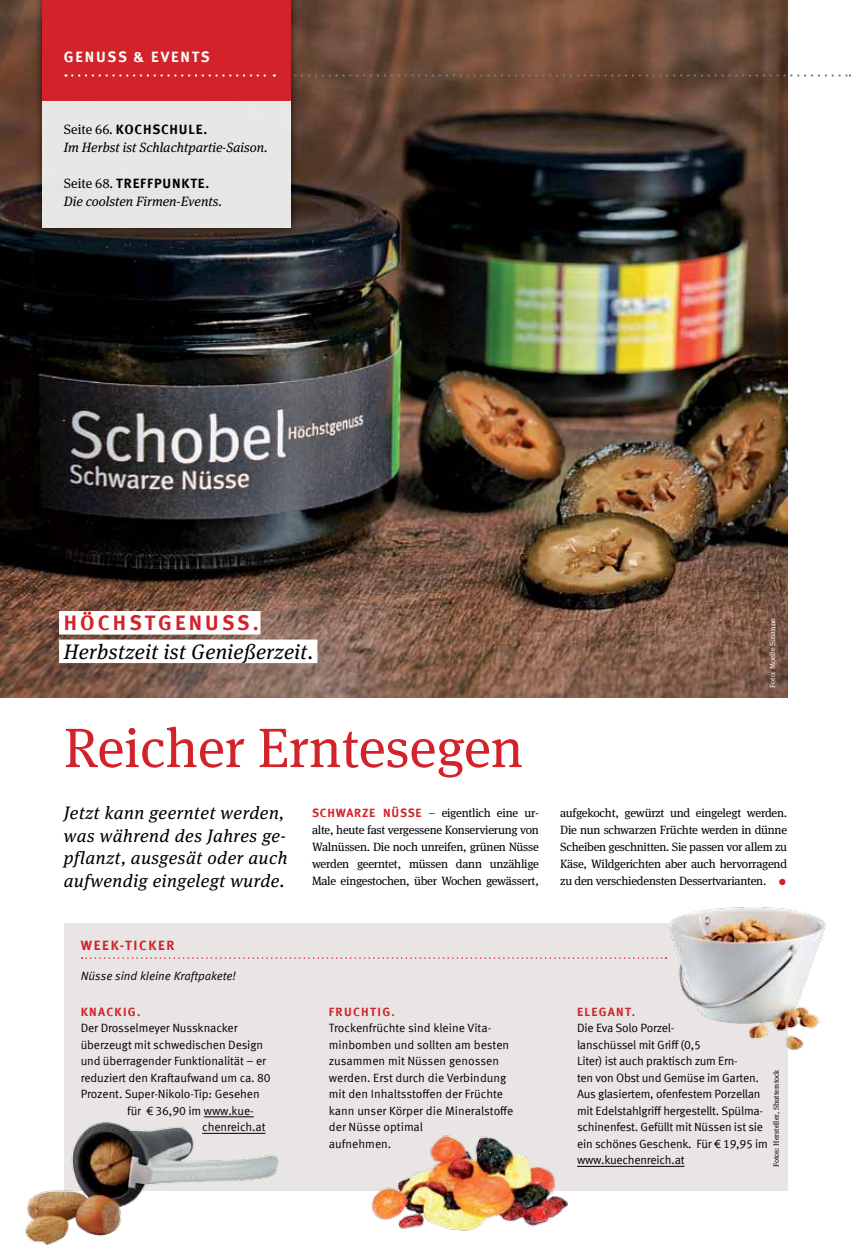
<style>
.page{position:relative;width:851px;height:1259px;background:#fff}
.page>*{position:absolute;margin:0;border:0;box-sizing:border-box;transform-origin:0 0}
.t1{font:55.5px "Meta Serif OT";color:#d2232a}
.t2{font:italic 21px "Meta Serif OT";letter-spacing:.02em;color:#000}
.t3{font:700 21px "Meta Offc";letter-spacing:.15em;color:#d2232a}
.t4{font:italic 18px/22.5px "Meta Serif OT";letter-spacing:.03em;color:#000}
.t5{font:700 15px "Meta Offc";letter-spacing:.12em;color:#fff}
.t6{font:italic 13.5px "Meta Serif OT";color:#000}
.t7{font:700 13.5px "Meta Offc";letter-spacing:.06em;color:#000}
.t8{font:700 13.5px "Meta Offc";letter-spacing:.12em;color:#d2232a}
.t9{font:12px/16.5px "Meta Offc Norm";letter-spacing:-.01em;color:#000}
.t10{font:12px/17px "Meta Serif OT";letter-spacing:-.02em;color:#000;text-align:justify}
.t11{font:12px "Meta Offc Norm Ita";color:#000}
.t12{font:700 12px "Meta Offc";letter-spacing:.11em;color:#d2232a}
.t13{font:7.5px "Meta Serif OT";color:#000}
.t14{font:7.5px "Meta Serif OT";color:#fff}
.s1{font-family:"Meta Serif OT";font-weight:400}
.s2{font-family:"Meta Offc";font-weight:700;color:#d2232a}
.s3{font-size:18px;color:#d2232a}
</style>
<div class="page">
<div style="left:64px;top:923px;width:723px;height:268px;background:#e8e5e4"></div>
<svg style="left:82px;top:957px;width:584px;height:2px"></svg>
<hr style="left:577px;top:1166px;width:107px;height:1px;background:#000">
<img style="left:371px;top:1135px;width:211px;height:96px">
<img style="left:25px;top:1116px;width:254px;height:129px">
<img style="left:666px;top:907px;width:160px;height:155px">
<img style="left:0;top:0;width:787px;height:697px">
<div style="left:59px;top:611px;width:201px;height:23px;background:#fff"></div>
<div style="left:59px;top:639px;width:258px;height:24px;background:#fff"></div>
<div style="left:34px;top:0;width:265px;height:235px;background:#000;opacity:.75"></div>
<div style="left:43px;top:0;width:248px;height:101px;background:#d2232a"></div>
<div style="left:43px;top:101px;width:248px;height:126px;background:#e7e6e6"></div>
<svg style="left:65px;top:74px;width:785px;height:3px"></svg>
<p class="t5" style="left:64px;top:48px;width:146px">GENUSS &amp; EVENTS</p>
<p class="t7" style="left:64px;top:121px;width:145px"><span class="s1">Seite 66.</span> KOCHSCHULE.</p>
<p class="t6" style="left:64px;top:140px;width:205px">Im Herbst ist Schlachtpartie-Saison.</p>
<p class="t7" style="left:64px;top:175px;width:147px"><span class="s1">Seite 68.</span> TREFFPUNKTE.</p>
<p class="t6" style="left:64px;top:194px;width:159px">Die coolsten Firmen-Events.</p>
<h2 class="t3" style="left:64px;top:610px;width:196px">HÖCHSTGENUSS .</h2>
<h2 class="t2" style="left:64px;top:639px;width:251px">Herbstzeit ist Genießerzeit.</h2>
<p class="t14" style="left:768px;top:687px;width:71px;rotate:-90deg">Foto: Moelle Susanne</p>
<h1 class="t1" style="left:64px;top:716px;width:461px">Reicher Erntesegen</h1>
<h3 class="t4" style="left:64px;top:802px;width:225px">Jetzt kann geerntet werden, was während des Jahres ge&shy;pflanzt, ausgesät oder auch aufwendig eingelegt wurde.</h3>
<p class="t10" style="left:312px;top:804px;width:228px"><span class="s2">SCHWARZE NÜSS E</span> – eigentlich eine ur&shy;alte, heute fast vergessene Konservierung von Walnüssen. Die noch unreifen, grünen Nüsse werden geerntet, müssen dann unzählige Male eingestochen, über Wochen gewässert,</p>
<p class="t10" style="left:560px;top:804px;width:228px">aufgekocht, gewürzt und eingelegt werden.<br>Die nun schwarzen Früchte werden in dünne Scheiben geschnitten. Sie passen vor allem zu Käse, Wildgerichten aber auch hervorragend zu den verschiedensten Dessertvarianten. <span class="s3">•</span></p>
<p class="t8" style="left:81px;top:937px;width:95px">WEEK-TICKER</p>
<p class="t11" style="left:81px;top:968px;width:157px">Nüsse sind kleine Kraftpakete!</p>
<p class="t12" style="left:81px;top:1004px;width:61px">KNACKIG.</p>
<p class="t9" style="left:81px;top:1020px;width:158px">Der Drosselmeyer Nussknacker</p>
<p class="t9" style="left:81px;top:1036px;width:184px">überzeugt mit schwedischen Design</p>
<p class="t9" style="left:81px;top:1053px;width:187px">und überragender Funktionalität – er</p>
<p class="t9" style="left:81px;top:1069px;width:191px">reduziert den Kraftaufwand um ca. 80</p>
<p class="t9" style="left:81px;top:1086px;width:180px">Prozent. Super-Nikolo-Tip: Gesehen</p>
<p class="t9" style="left:127px;top:1102px;width:128px">für € 36,90 im www.kue-</p>
<p class="t9" style="left:202px;top:1119px;width:65px">chenreich.at</p>
<p class="t12" style="left:329px;top:1004px;width:67px">FRUCHTIG.</p>
<p class="t9" style="left:329px;top:1020px;width:186px">Trockenfrüchte sind kleine Vita&shy;minbomben und sollten am besten zusammen mit Nüssen genossen werden. Erst durch die Verbindung mit den Inhaltsstoffen der Früchte kann unser Körper die Mineralstoffe der Nüsse optimal<br>aufnehmen.</p>
<p class="t12" style="left:577px;top:1004px;width:60px">ELEGANT.</p>
<p class="t9" style="left:577px;top:1020px;width:192px">Die Eva Solo Porzel-<br>lanschüssel mit Griff (0,5<br>Liter) ist auch praktisch zum Ern-<br>ten von Obst und Gemüse im Garten.<br>Aus glasiertem, ofenfestem Porzellan mit Edelstahlgriff hergestellt. Spülma&shy;schinenfest. Gefüllt mit Nüssen ist sie ein schönes Geschenk. Für € 19,95 im www.kuechenreich.at</p>
<p class="t13" style="left:771px;top:1167px;width:99px;rotate:-90deg">Fotos: Hersteller, Shutterstock</p>
</div>
